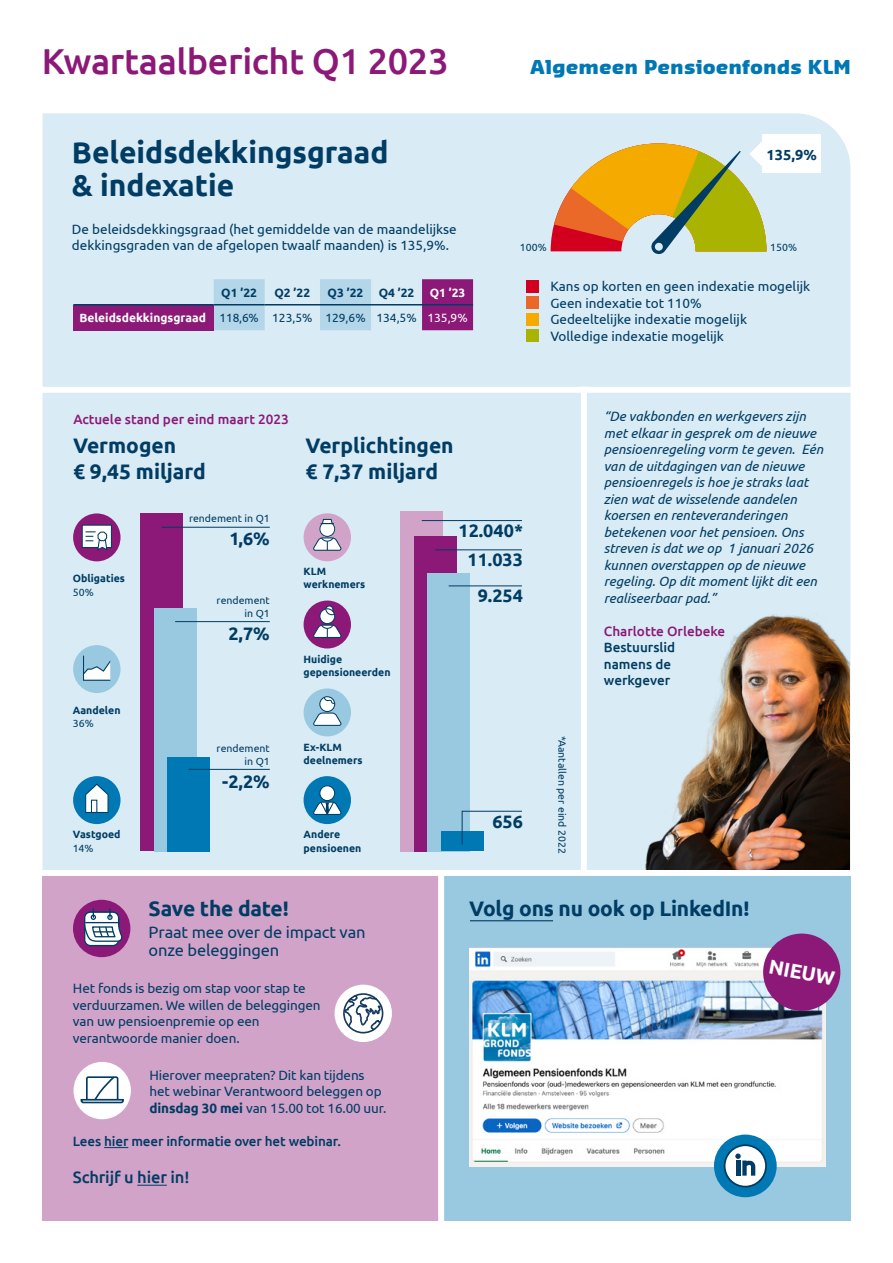
<style>
.page{position:relative;width:893px;height:1263px;background:#fff}
.page>*{position:absolute;margin:0;border:0;box-sizing:border-box;transform-origin:0 0}
.t1{font:500 36px "Ubuntu";letter-spacing:-.01em;color:#8c1978}
.t2{font:700 30px/33px "Ubuntu";color:#003c64}
.t3{font:700 21px/25.5px "Ubuntu";color:#003c64}
.t4{font:700 20.25px "Ubuntu";color:#fff}
.t5{font:900 18.75px "Sansa Pro";letter-spacing:.035em;color:#0078b4}
.t6{font:700 18px/28.8px "Ubuntu";color:#003c64;text-align:center}
.t7{font:16.5px/18px "Ubuntu";letter-spacing:-.01em;color:#003c64}
.t8{font:500 16.5px "Ubuntu";letter-spacing:-.01em;color:#003c64}
.t9{font:700 14.55px "Ubuntu";color:#003c64}
.t10{font:13.5px/16.5px "Ubuntu";color:#003c64}
.t11{font:italic 13.5px/16.5px "Ubuntu";color:#003c64}
.t12{font:500 13.5px/16.5px "Ubuntu";letter-spacing:-.01em;color:#003c64}
.t13{font:500 13.5px "Ubuntu";color:#8c1978}
.t14{font:700 12px/25.5px "Ubuntu";color:#fff;text-align:right}
.t15{font:700 12px "Ubuntu";color:#003c64}
.t16{font:700 10.5px/13.5px "Ubuntu";color:#003c64}
.t17{font:10.5px/13.5px "Ubuntu";color:#003c64;text-align:right}
.s1{font-weight:400;color:#003c64}
.s2{font-weight:400}
.s3{font-weight:700}
</style>
<div class="page">
<div style="left:43px;top:113px;width:807px;height:757px;background:#d9ebf4"></div>
<div style="left:441px;top:873px;width:410px;height:347px;background:#99c9e1"></div>
<div style="left:43px;top:873px;width:398px;height:347px;background:#d1a3c9"></div>
<div style="left:22px;top:387px;width:849px;height:6px;background:#fff"></div>
<div style="left:581px;top:387px;width:6px;height:487px;background:#fff"></div>
<div style="left:438px;top:874px;width:6px;height:350px;background:#fff"></div>
<svg style="left:104px;top:1147px;width:24px;height:1px"></svg>
<hr style="left:137px;top:1185px;width:30px;height:1px;background:#003c64">
<div style="left:141px;top:513px;width:42px;height:338px;background:#8c1978"></div>
<div style="left:154px;top:608px;width:42px;height:243px;background:#99c9e1"></div>
<div style="left:167px;top:757px;width:43px;height:94px;background:#0078b4"></div>
<div style="left:401px;top:511px;width:42px;height:340px;background:#d1a3c9"></div>
<div style="left:414px;top:536px;width:42px;height:315px;background:#8c1978"></div>
<div style="left:427px;top:573px;width:43px;height:278px;background:#99c9e1"></div>
<div style="left:441px;top:831px;width:42px;height:20px;background:#0078b4"></div>
<div style="left:73px;top:645px;width:48px;height:48px;background:#99c9e1;border-radius:50%"></div>
<svg style="left:83px;top:656px;width:27px;height:25px"></svg>
<div style="left:73px;top:513px;width:48px;height:48px;background:#8c1978;border-radius:50%"></div>
<svg style="left:81px;top:524px;width:31px;height:27px"></svg>
<div style="left:304px;top:513px;width:47px;height:48px;background:#d1a3c9;border-radius:50%"></div>
<svg style="left:313px;top:518px;width:29px;height:33px"></svg>
<div style="left:304px;top:600px;width:47px;height:48px;background:#8c1978;border-radius:50%"></div>
<svg style="left:313px;top:605px;width:29px;height:33px"></svg>
<div style="left:304px;top:688px;width:47px;height:48px;background:#99c9e1;border-radius:50%"></div>
<svg style="left:313px;top:696px;width:29px;height:30px"></svg>
<div style="left:304px;top:776px;width:47px;height:48px;background:#0078b4;border-radius:50%"></div>
<svg style="left:313px;top:785px;width:29px;height:30px"></svg>
<div style="left:73px;top:776px;width:48px;height:48px;background:#0078b4;border-radius:50%"></div>
<svg style="left:85px;top:783px;width:24px;height:30px"></svg>
<div style="left:91px;top:800px;width:6px;height:13px;border:1px solid #003c64"></div>
<hr style="left:162px;top:527px;width:108px;height:1px;background:#003c64">
<hr style="left:175px;top:621px;width:95px;height:1px;background:#003c64">
<hr style="left:189px;top:769px;width:81px;height:1px;background:#003c64">
<hr style="left:422px;top:520px;width:100px;height:1px;background:#003c64">
<hr style="left:435px;top:549px;width:87px;height:1px;background:#003c64">
<hr style="left:449px;top:585px;width:73px;height:1px;background:#003c64">
<svg style="left:461px;top:810px;width:62px;height:35px"></svg>
<div style="left:762px;top:135px;width:59px;height:38px;background:#fff"></div>
<div style="left:527px;top:297px;width:12px;height:12px;background:#eb6928"></div>
<div style="left:527px;top:330px;width:12px;height:12px;background:#aab400"></div>
<div style="left:527px;top:313px;width:12px;height:12px;background:#f5aa00"></div>
<div style="left:527px;top:280px;width:12px;height:12px;background:#d2001e"></div>
<div style="left:22px;top:870px;width:849px;height:6px;background:#fff"></div>
<img style="left:629px;top:602px;width:221px;height:268px">
<div style="left:73px;top:900px;width:57px;height:57px;background:#8c1978;border-radius:50%"></div>
<div style="left:85px;top:912px;width:34px;height:33px;background:#fff;border-radius:6px"></div>
<div style="left:84px;top:911px;width:35px;height:35px;border:1px solid #003c64;border-radius:6px"></div>
<svg style="left:84px;top:909px;width:41px;height:33px"></svg>
<div style="left:74px;top:1062px;width:57px;height:57px;background:#fff;border-radius:50%"></div>
<svg style="left:80px;top:1076px;width:44px;height:28px"></svg>
<div style="left:335px;top:985px;width:57px;height:57px;background:#fff;border-radius:50%"></div>
<svg style="left:342px;top:992px;width:42px;height:42px"></svg>
<img style="left:469px;top:947px;width:356px;height:219px">
<div style="left:763px;top:933px;width:77px;height:78px;background:#8c1978;border-radius:50%"></div>
<hr style="left:470px;top:920px;width:83px;height:1px;background:#003c64">
<div style="left:714px;top:1134px;width:63px;height:63px;background:#0078b4;border-radius:50%"></div>
<svg style="left:723px;top:1143px;width:45px;height:45px"></svg>
<hr style="left:736px;top:1160px;width:4px;height:15px;background:#003c64">
<svg style="left:551px;top:141px;width:224px;height:114px;background:#cfb05c"></svg>
<svg style="left:214px;top:279px;width:157px;height:51px;background:#bedbeb"></svg>
<div style="left:422px;top:279px;width:51px;height:51px;background:#8c1978"></div>
<div style="left:73px;top:305px;width:141px;height:25px;background:#8c1978"></div>
<hr style="left:73px;top:304px;width:141px;height:1px;background:#003c64">
<hr style="left:214px;top:304px;width:51px;height:1px;background:#003c64">
<hr style="left:320px;top:304px;width:51px;height:1px;background:#003c64">
<hr style="left:422px;top:304px;width:51px;height:1px;background:#003c64">
<hr style="left:265px;top:304px;width:55px;height:1px;background:#003c64">
<hr style="left:371px;top:304px;width:51px;height:1px;background:#003c64">
<h1 class="t1" style="left:42px;top:38px;width:408px">Kwartaalbericht Q1 2023</h1>
<h2 class="t2" style="left:72px;top:136px;width:318px">Beleidsdekkingsgraad &amp; indexatie</h2>
<p class="t10" style="left:72px;top:220px;width:386px">De beleidsdekkingsgraad (het gemiddelde van de maandelijkse dekkingsgraden van de afgelopen twaalf maanden) is 135,9%.</p>
<p class="t14" style="left:79px;top:279px;width:390px">Q1 ’23<br>Beleidsdekkingsgraad <span class="s1">118,6% 123,5% 129,6% 134,5%</span> <span class="s2">135,9%</span></p>
<p class="t15" style="left:221px;top:285px;width:37px">Q1 ’22</p>
<p class="t15" style="left:274px;top:285px;width:37px">Q2 ’22</p>
<p class="t15" style="left:328px;top:285px;width:37px">Q3 ’22</p>
<p class="t15" style="left:379px;top:285px;width:37px">Q4 ’22</p>
<h3 class="t5" style="left:530px;top:54px;width:322px">Algemeen Pensioenfonds KLM</h3>
<p class="t9" style="left:767px;top:145px;width:52px">135,9%</p>
<p class="t17" style="left:520px;top:241px;width:28px">100%</p>
<p class="t17" style="left:770px;top:240px;width:28px">150%</p>
<p class="t10" style="left:550px;top:278px;width:261px">Kans op korten en geen indexatie mogelijk<br>Geen indexatie tot 110%<br>Gedeeltelijke indexatie mogelijk<br>Volledige indexatie mogelijk</p>
<p class="t13" style="left:73px;top:410px;width:217px">Actuele stand per eind maart 2023</p>
<h3 class="t3" style="left:73px;top:433px;width:134px">Vermogen<br>€ 9,45 miljard</h3>
<h3 class="t3" style="left:305px;top:433px;width:150px">Verplichtingen € 7,37 miljard</h3>
<p class="t16" style="left:73px;top:571px;width:53px">Obligaties</p>
<p class="t17" style="left:73px;top:585px;width:22px">50%</p>
<p class="t16" style="left:73px;top:703px;width:49px">Aandelen</p>
<p class="t17" style="left:73px;top:716px;width:22px">36%</p>
<p class="t16" style="left:73px;top:828px;width:49px">Vastgoed</p>
<p class="t17" style="left:73px;top:841px;width:22px">14%</p>
<p class="t17" style="left:189px;top:511px;width:82px">rendement in Q1</p>
<h3 class="t6" style="left:229px;top:523px;width:42px">1,6%</h3>
<p class="t17" style="left:217px;top:593px;width:55px">rendement in Q1</p>
<h3 class="t6" style="left:228px;top:619px;width:43px">2,7%</h3>
<p class="t17" style="left:217px;top:741px;width:55px">rendement in Q1</p>
<h3 class="t6" style="left:222px;top:766px;width:49px">-2,2%</h3>
<p class="t16" style="left:304px;top:564px;width:63px">KLM werknemers</p>
<p class="t16" style="left:304px;top:652px;width:88px">Huidige gepensioneerden</p>
<p class="t16" style="left:304px;top:740px;width:60px">Ex-KLM deelnemers</p>
<p class="t16" style="left:304px;top:828px;width:59px">Andere pensioenen</p>
<h3 class="t6" style="left:458px;top:516px;width:66px">12.040*<br>11.033</h3>
<h3 class="t6" style="left:478px;top:581px;width:47px">9.254</h3>
<h3 class="t6" style="left:492px;top:807px;width:32px">656</h3>
<p class="t17" style="left:569px;top:735px;width:119px;rotate:90deg">*Aantallen per eind 2022</p>
<p class="t11" style="left:604px;top:408px;width:221px">“De vakbonden en werkgevers zijn met elkaar in gesprek om de nieuwe pensioenregeling vorm te geven. Eén van de uitdagingen van de nieuwe pensioenregels is hoe je straks laat zien wat de wisselende aandelen koersen en renteveranderingen betekenen voor het pensioen. Ons streven is dat we op 1 januari 2026 kunnen overstappen op de nieuwe regeling. Op dit moment lijkt dit een realiseerbaar pad.”</p>
<p class="t13" style="left:604px;top:623px;width:123px">Charlotte Orlebeke</p>
<p class="t12" style="left:604px;top:639px;width:73px">Bestuurslid namens de werkgever</p>
<h3 class="t3" style="left:149px;top:895px;width:142px">Save the date!</h3>
<p class="t7" style="left:149px;top:923px;width:218px">Praat mee over de impact van onze beleggingen</p>
<p class="t10" style="left:73px;top:980px;width:249px">Het fonds is bezig om stap voor stap te verduurzamen. We willen de beleggingen van uw pensioenpremie op een verantwoorde manier doen.</p>
<p class="t10" style="left:150px;top:1066px;width:238px">Hierover meepraten? Dit kan tijdens het webinar Verantwoord beleggen op <span class="s3">dinsdag 30 mei</span> van 15.00 tot 16.00 uur.</p>
<p class="t12" style="left:73px;top:1132px;width:270px">Lees hier meer informatie over het webinar.</p>
<p class="t8" style="left:73px;top:1167px;width:118px">Schrijf u hier in!</p>
<h3 class="t3" style="left:469px;top:895px;width:282px">Volg ons nu ook op LinkedIn!</h3>
<h3 class="t4" style="left:772px;top:954px;width:68px;rotate:11deg">NIEUW</h3>
</div>
